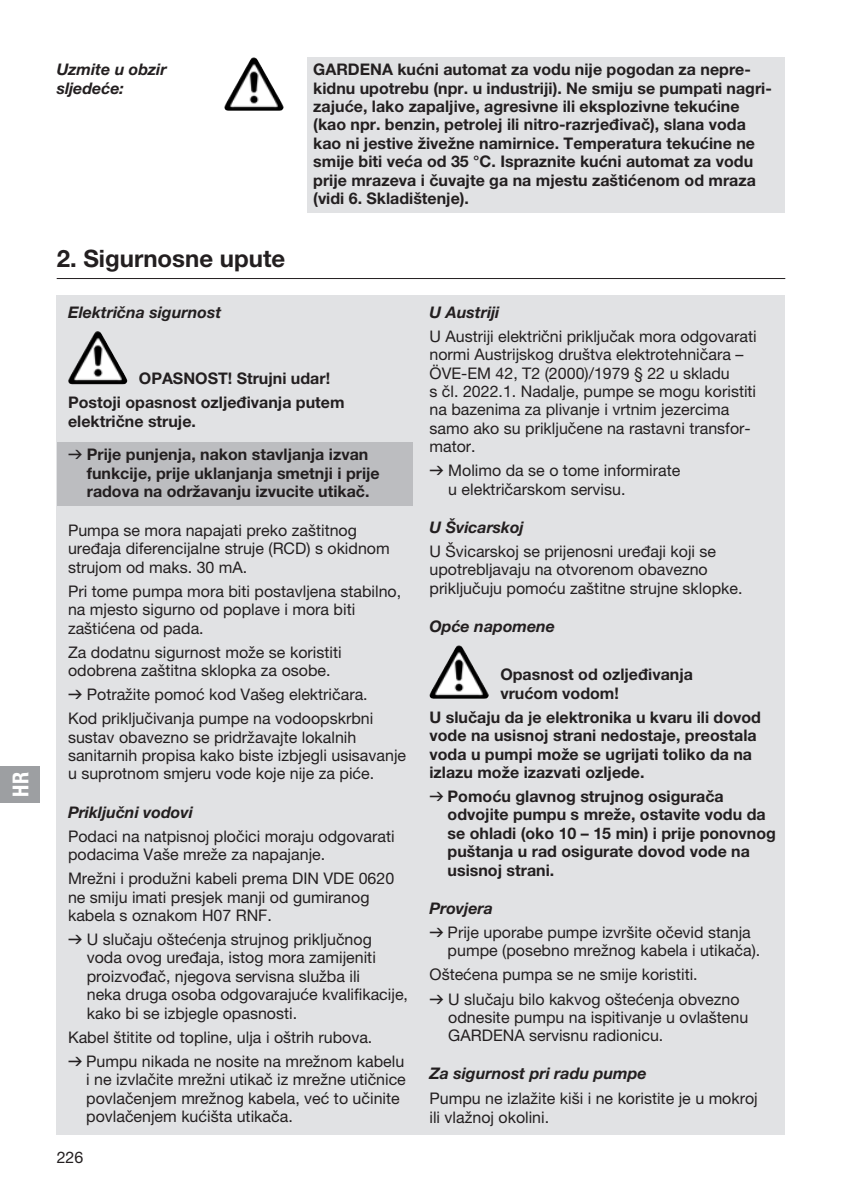
<style>
.page{position:relative;width:842px;height:1191px;background:#fff}
.page>*{position:absolute;margin:0;border:0;box-sizing:border-box;transform-origin:0 0}
.t1{font:700 24px "GARDENA Pro";color:#231f20}
.t2{font:22px "GARDENA Pro Bo Cond";color:#fff}
.t3{font:16px/18.4px "GARDENA Pro";color:#231f20}
.t4{font:700 16px/18.4px "GARDENA Pro";color:#231f20}
.t5{font:italic 700 16px/18.4px "GARDENA Pro";color:#231f20}
.s1{font-family:"Formdruck";font-weight:400}
.s2{font-family:"Formdruck"}
.s3{font-weight:700;font-style:italic}
</style>
<div class="page">
<div style="left:0;top:766px;width:40px;height:36px;background:#9d9fa2"></div>
<hr style="left:57px;top:278px;width:728px;height:1px;background:#231f20">
<div style="left:57px;top:295px;width:728px;height:839px;background:#e1e2e4"></div>
<img style="left:71px;top:331px;width:25px;height:44px">
<div style="left:57px;top:442px;width:355px;height:64px;background:#bcbdc0"></div>
<img style="left:432px;top:645px;width:26px;height:45px">
<div style="left:308px;top:57px;width:477px;height:156px;background:#e1e2e4"></div>
<img style="left:226px;top:58px;width:27px;height:44px">
<h2 class="t2" style="left:7px;top:796px;width:26px;rotate:-90deg">HR</h2>
<p class="t5" style="left:57px;top:60px;width:111px">Uzmite u obzir sljedeće:</p>
<p class="t4" style="left:313px;top:60px;width:460px">GARDENA kućni automat za vodu nije pogodan za nepre&shy;kidnu upotrebu (npr. u industriji). Ne smiju se pumpati nagri&shy;zajuće, lako zapaljive, agresivne ili eksplozivne tekućine (kao npr. benzin, petrolej ili nitro-razrjeđivač), slana voda kao ni jestive živežne namirnice. Temperatura tekućine ne smije biti veća od 35 °C. Ispraznite kućni automat za vodu prije mrazeva i čuvajte ga na mjestu zaštićenom od mraza (vidi 6. Skladištenje).</p>
<h1 class="t1" style="left:57px;top:243px;width:230px">2. Sigurnosne upute</h1>
<p class="t5" style="left:68px;top:302px;width:155px">Električna sigurnost</p>
<p class="t4" style="left:68px;top:366px;width:278px;line-height:24px;text-indent:71px">OPASNOST! Strujni udar!<br>Postoji opasnost ozljeđivanja putem</p>
<p class="t4" style="left:68px;top:404px;width:302px;line-height:33.6px">električne struje.<br><span class="s1">v</span> Prije punjenja, nakon stavljanja izvan</p>
<p class="t4" style="left:87px;top:463px;width:294px">funkcije, prije uklanjanja smetnji i prije radova na održavanju izvucite utikač.</p>
<p class="t3" style="left:68px;top:521px;width:323px">Pumpa se mora napajati preko zaštitnog uređaja diferencijalne struje (RCD) s okidnom strujom od maks. 30 mA.</p>
<p class="t3" style="left:68px;top:581px;width:335px">Pri tome pumpa mora biti postavljena stabilno, na mjesto sigurno od poplave i mora biti zaštićena od pada.</p>
<p class="t3" style="left:68px;top:642px;width:275px">Za dodatnu sigurnost može se koristiti odobrena zaštitna sklopka za osobe.</p>
<p class="t3" style="left:68px;top:682px;width:307px;line-height:24px"><span class="s2">v</span> Potražite pomoć kod Vašeg električara.<br>Kod priključivanja pumpe na vodoopskrbni</p>
<p class="t3" style="left:68px;top:727px;width:340px">sustav obavezno se pridržavajte lokalnih sanitarnih propisa kako biste izbjegli usisavanje u suprotnom smjeru vode koje nije za piće.</p>
<p class="t5" style="left:68px;top:802px;width:126px">Priključni vodovi</p>
<p class="t3" style="left:68px;top:826px;width:328px">Podaci na natpisnoj pločici moraju odgovarati podacima Vaše mreže za napajanje.</p>
<p class="t3" style="left:68px;top:869px;width:328px">Mrežni i produžni kabeli prema DIN VDE 0620 ne smiju imati presjek manji od gumiranog kabela s oznakom H07 RNF.</p>
<p class="t3" style="left:87px;top:930px;width:323px;text-indent:-19px"><span class="s2">v</span> U slučaju oštećenja strujnog priključnog voda ovog uređaja, istog mora zamijeniti proizvođač, njegova servisna služba ili<br>neka druga osoba odgovarajuće kvalifikacije, kako bi se izbjegle opasnosti.</p>
<p class="t3" style="left:68px;top:1024px;width:338px;line-height:24px">Kabel štitite od topline, ulja i oštrih rubova.<br><span class="s2">v</span> Pumpu nikada ne nosite na mrežnom kabelu</p>
<p class="t3" style="left:86px;top:1070px;width:321px">i ne izvlačite mrežni utikač iz mrežne utičnice povlačenjem mrežnog kabela, već to učinite povlačenjem kućišta utikača.</p>
<p class="t3" style="left:57px;top:1147px;width:28px">226</p>
<p class="t5" style="left:429px;top:302px;width:71px">U Austriji</p>
<p class="t3" style="left:429px;top:326px;width:329px">U Austriji električni priključak mora odgovarati normi Austrijskog društva elektrotehničara – ÖVE-EM 42, T2 (2000)/1979 § 22 u skladu<br>s čl. 2022.1. Nadalje, pumpe se mogu koristiti na bazenima za plivanje i vrtnim jezercima samo ako su priključene na rastavni transfor&shy;mator.</p>
<p class="t3" style="left:448px;top:461px;width:234px;text-indent:-19px"><span class="s2">v</span> Molimo da se o tome informirate u električarskom servisu.</p>
<p class="t5" style="left:429px;top:517px;width:96px">U Švicarskoj</p>
<p class="t3" style="left:429px;top:542px;width:314px">U Švicarskoj se prijenosni uređaji koji se upotrebljavaju na otvorenom obavezno priključuju pomoću zaštitne strujne sklopke.</p>
<p class="t5" style="left:429px;top:617px;width:127px">Opće napomene</p>
<p class="t4" style="left:500px;top:665px;width:194px">Opasnost od ozljeđivanja vrućom vodom!</p>
<p class="t4" style="left:429px;top:707px;width:333px">U slučaju da je elektronika u kvaru ili dovod vode na usisnoj strani nedostaje, preostala voda u pumpi može se ugrijati toliko da na izlazu može izazvati ozljede.</p>
<p class="t4" style="left:448px;top:786px;width:330px;text-indent:-18px"><span class="s1">v</span> Pomoću glavnog strujnog osigurača odvojite pumpu s mreže, ostavite vodu da se ohladi (oko 10 – 15 min) i prije ponovnog puštanja u rad osigurate dovod vode na usisnoj strani.</p>
<p class="t3" style="left:429px;top:896px;width:323px;line-height:24px"><span class="s3">Provjera<br></span><span class="s2">v</span> Prije uporabe pumpe izvršite očevid stanja</p>
<p class="t3" style="left:429px;top:938px;width:332px;line-height:24px;text-indent:18px">pumpe (posebno mrežnog kabela i utikača).<br>Oštećena pumpa se ne smije koristiti.<br><span class="s2">v</span> U slučaju bilo kakvog oštećenja obvezno</p>
<p class="t3" style="left:448px;top:1007px;width:301px">odnesite pumpu na ispitivanje u ovlaštenu<br>GARDENA servisnu radionicu.</p>
<p class="t5" style="left:429px;top:1063px;width:219px">Za sigurnost pri radu pumpe</p>
<p class="t3" style="left:429px;top:1089px;width:330px">Pumpu ne izlažite kiši i ne koristite je u mokroj ili vlažnoj okolini.</p>
</div>
